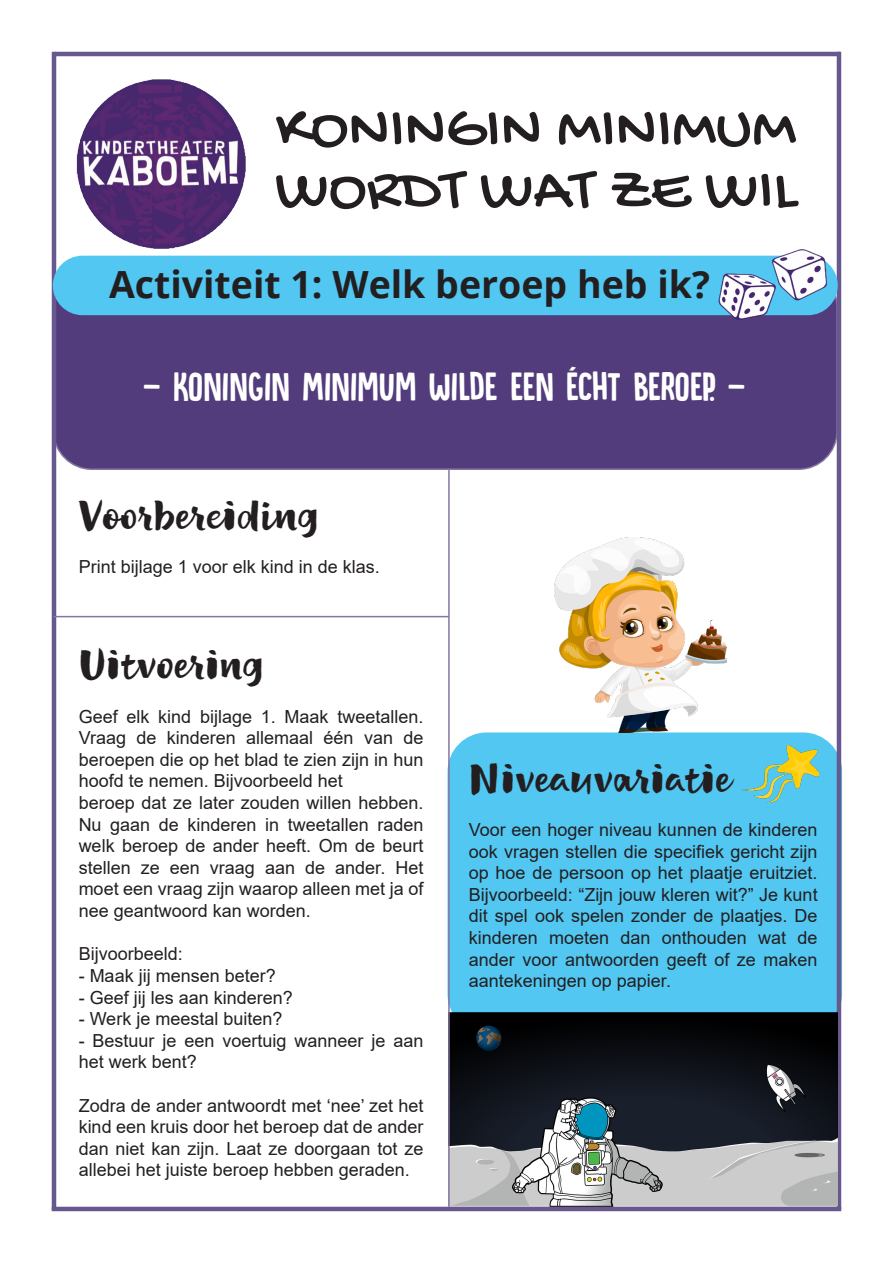
<style>
.page{position:relative;width:893px;height:1263px;background:#fff}
.page>*{position:absolute;margin:0;border:0;box-sizing:border-box;transform-origin:0 0}
.t1{font:63px/61.5px "Gochi Hand";color:#231f20}
.t2{font:42px "DK Canoodle";color:#fff}
.t3{font:40.5px "Luna Brush Script";color:#231f20}
.t4{font:700 37.5px "Open Sans";color:#231f20}
.t5{font:18px/21.6px "Arial";color:#231f20;text-align:justify}
</style>
<div class="page">
<div style="left:54px;top:269px;width:783px;height:200px;background:#523c7c;border-radius:38px"></div>
<div style="left:448px;top:733px;width:393px;height:299px;background:#51c7f2;border-radius:38px"></div>
<hr style="left:55px;top:52px;width:785px;height:4px;background:#67598f">
<hr style="left:52px;top:52px;width:4px;height:1158px;background:#67598f">
<hr style="left:837px;top:52px;width:4px;height:1157px;background:#67598f">
<hr style="left:52px;top:1207px;width:789px;height:4px;background:#67598f">
<img style="left:56px;top:59px;width:228px;height:208px">
<div style="left:54px;top:256px;width:783px;height:58px;background:#51c7f2;border-radius:29px"></div>
<div style="left:53px;top:256px;width:785px;height:59px;border:2px solid #51c7f2;border-radius:29px"></div>
<img style="left:701px;top:249px;width:134px;height:71px">
<hr style="left:53px;top:616px;width:396px;height:1px;background:#8576a1">
<img style="left:450px;top:1012px;width:387px;height:195px">
<hr style="left:448px;top:470px;width:2px;height:737px;background:#8576a1">
<img style="left:555px;top:537px;width:171px;height:195px">
<img style="left:742px;top:745px;width:77px;height:57px">
<p class="t1" style="left:275px;top:102px;width:523px">KONINGIN MINIMUM<br>WORDT WAT ZE WIL</p>
<p class="t4" style="left:109px;top:258px;width:602px">Activiteit 1: Welk beroep heb ik?</p>
<p class="t2" style="left:143px;top:365px;width:604px">- KONINGIN MINIMUM WILDE EEN ÉCHT BEROEP. -</p>
<p class="t3" style="left:79px;top:492px;width:242px">Voorbereiding</p>
<p class="t5" style="left:79px;top:556px;width:303px">Print bijlage 1 voor elk kind in de klas.</p>
<p class="t3" style="left:79px;top:641px;width:187px">Uitvoering</p>
<p class="t5" style="left:79px;top:705px;width:346px">Geef elk kind bijlage 1. Maak tweetallen.<br>Vraag de kinderen allemaal één van de beroepen die op het blad te zien zijn in hun hoofd te nemen. Bijvoorbeeld het</p>
<p class="t5" style="left:79px;top:792px;width:346px">beroep dat ze later zouden willen hebben.<br>Nu gaan de kinderen in tweetallen raden welk beroep de ander heeft. Om de beurt stellen ze een vraag aan de ander. Het moet een vraag zijn waarop alleen met ja of nee geantwoord kan worden.</p>
<p class="t5" style="left:79px;top:943px;width:106px">Bijvoorbeeld:</p>
<p class="t5" style="left:79px;top:965px;width:199px">- Maak jij mensen beter?</p>
<p class="t5" style="left:79px;top:986px;width:216px">- Geef jij les aan kinderen?</p>
<p class="t5" style="left:79px;top:1008px;width:205px">- Werk je meestal buiten?</p>
<p class="t5" style="left:79px;top:1029px;width:346px">- Bestuur je een voertuig wanneer je aan het werk bent?</p>
<p class="t5" style="left:79px;top:1094px;width:346px">Zodra de ander antwoordt met ‘nee’ zet het kind een kruis door het beroep dat de ander dan niet kan zijn. Laat ze doorgaan tot ze allebei het juiste beroep hebben geraden.</p>
<p class="t3" style="left:469px;top:754px;width:264px">Niveauvariatie</p>
<p class="t5" style="left:469px;top:819px;width:350px">Voor een hoger niveau kunnen de kinderen ook vragen stellen die specifiek gericht zijn op hoe de persoon op het plaatje eruitziet.<br>Bijvoorbeeld: “Zijn jouw kleren wit?” Je kunt dit spel ook spelen zonder de plaatjes. De kinderen moeten dan onthouden wat de ander voor antwoorden geeft of ze maken aantekeningen op papier.</p>
</div>
